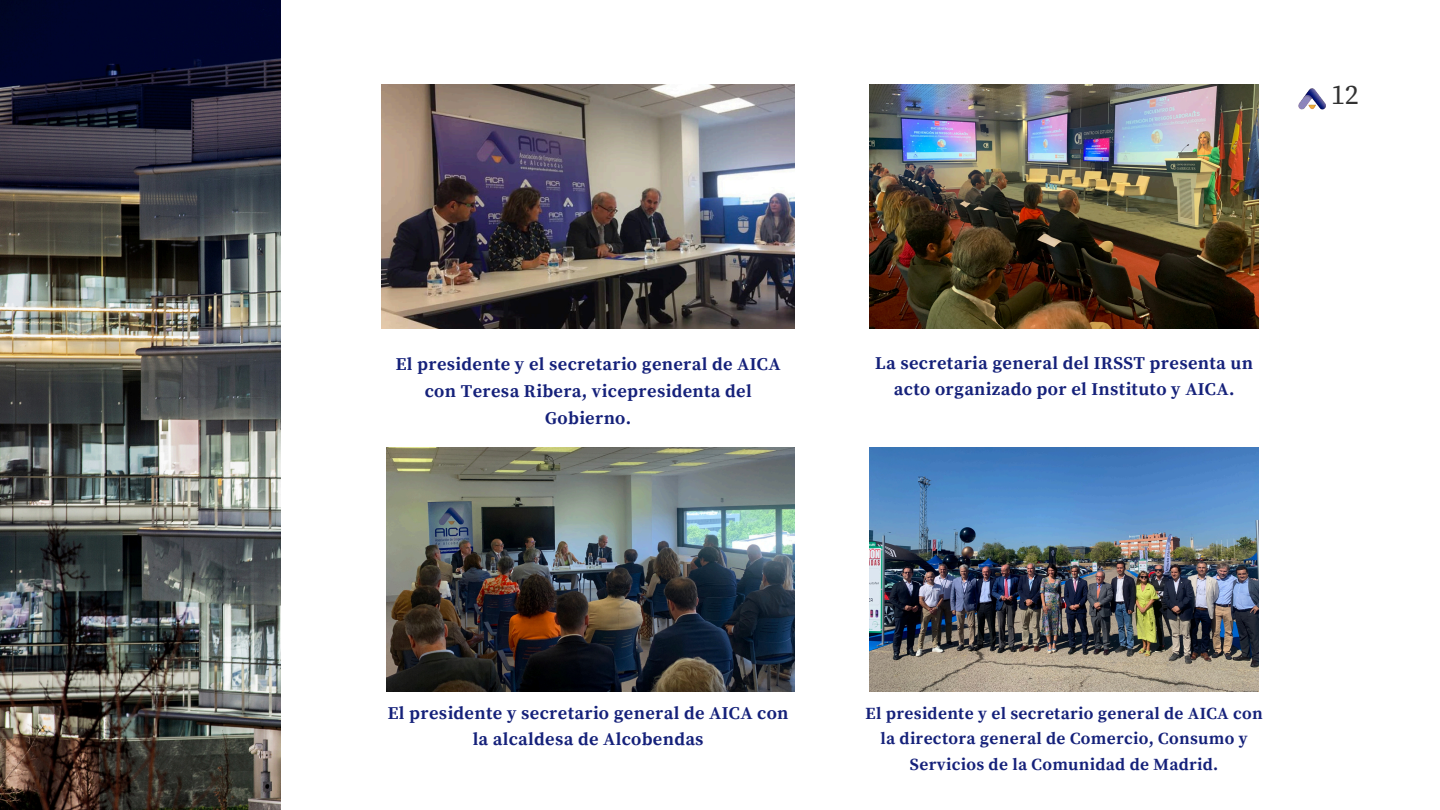
<style>
.page{position:relative;width:1440px;height:810px;background:#fff}
.page>*{position:absolute;margin:0;border:0;box-sizing:border-box;transform-origin:0 0}
.t1{font:28px "Source Serif Pro";color:#323232}
.t2{font:700 18px/27px "Source Serif Pro";letter-spacing:.02em;color:#15217a;text-align:center}
.t3{font:700 17px/25.5px "Source Serif Pro";letter-spacing:.02em;color:#15217a;text-align:center}
</style>
<div class="page">
<img style="left:0;top:0;width:280px;height:810px">
<img style="left:1299px;top:89px;width:27px;height:20px">
<img style="left:382px;top:84px;width:413px;height:245px">
<img style="left:386px;top:448px;width:409px;height:243px">
<img style="left:869px;top:84px;width:390px;height:245px">
<img style="left:869px;top:448px;width:390px;height:243px">
<h1 class="t1" style="left:1331px;top:78px;width:29px">12</h1>
<p class="t2" style="left:396px;top:351px;width:386px">El presidente y el secretario general de AICA con Teresa Ribera, vicepresidenta del<br>Gobierno.</p>
<p class="t2" style="left:875px;top:350px;width:379px;line-height:26.2px">La secretaria general del IRSST presenta un acto organizado por el Instituto y AICA.</p>
<h1 class="t2" style="left:388px;top:700px;width:402px;line-height:26.2px">El presidente y secretario general de AICA con la alcaldesa de Alcobendas</h1>
<p class="t3" style="left:866px;top:701px;width:399px">El presidente y el secretario general de AICA con la directora general de Comercio, Consumo y<br>Servicios de la Comunidad de Madrid.</p>
</div>
